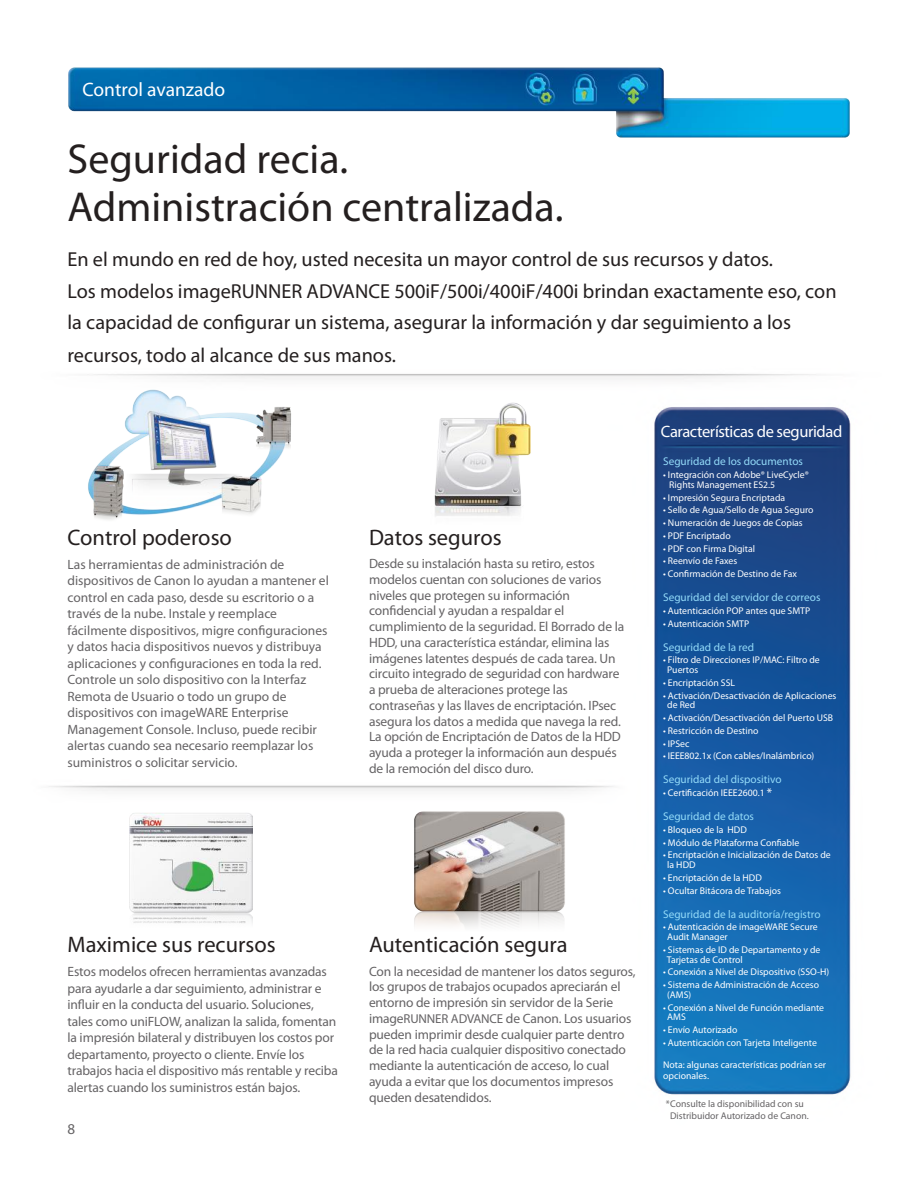
<style>
.page{position:relative;width:918px;height:1188px;background:#fff}
.page>*{position:absolute;margin:0;border:0;box-sizing:border-box;transform-origin:0 0}
.t1{font:42px/48px "Myriad Pro";color:#241f1f}
.t2{font:22.5px "Myriad Pro";color:#241f1f}
.t3{font:20.25px/32px "Myriad Pro";color:#241f1f}
.t4{font:19.5px "Myriad Pro";color:#fff}
.t5{font:16.5px "Myriad Pro";letter-spacing:-.025em;color:#fff}
.t6{font:15px "Myriad Pro";color:#656365}
.t7{font:13.5px/15.8px "Myriad Pro";letter-spacing:-.01em;color:#656365}
.t8{font:11.25px "Myriad Pro";color:#93daf8}
.t9{font:9.75px/9.8px "Myriad Pro";color:#fff}
.t10{font:9.75px/11.7px "Myriad Pro";color:#656365;text-align:center}
.s1{font-size:12.9px}
.s2{font-size:12.75px}
</style>
<div class="page">
<img style="left:49px;top:374px;width:802px;height:721px">
<img style="left:400px;top:795px;width:169px;height:146px">
<img style="left:425px;top:385px;width:105px;height:149px">
<img style="left:64px;top:374px;width:249px;height:160px">
<img style="left:130px;top:812px;width:123px;height:125px">
<img style="left:68px;top:67px;width:782px;height:71px">
<h3 class="t4" style="left:82px;top:77px;width:144px">Control avanzado</h3>
<h1 class="t1" style="left:68px;top:134px;width:498px">Seguridad recia.<br>Administración centralizada.</h1>
<p class="t3" style="left:68px;top:243px;width:771px">En el mundo en red de hoy, usted necesita un mayor control de sus recursos y datos.<br>Los modelos imageRUNNER ADVANCE 500iF/500i/400iF/400i brindan exactamente eso, con la capacidad de configurar un sistema, asegurar la información y dar seguimiento a los recursos, todo al alcance de sus manos.</p>
<h2 class="t2" style="left:68px;top:523px;width:166px">Control poderoso</h2>
<p class="t7" style="left:68px;top:556px;width:263px;line-height:16.5px">Las herramientas de administración de dispositivos de Canon lo ayudan a mantener el control en cada paso, desde su escritorio o a través de la nube. Instale y reemplace fácilmente dispositivos, migre configuraciones y datos hacia dispositivos nuevos y distribuya aplicaciones y configuraciones en toda la red.<br>Controle un solo dispositivo con la Interfaz Remota de Usuario o todo un grupo de dispositivos con imageWARE Enterprise Management Console. Incluso, puede recibir alertas cuando sea necesario reemplazar los suministros o solicitar servicio.</p>
<h2 class="t2" style="left:68px;top:931px;width:210px">Maximice sus recursos</h2>
<p class="t7" style="left:68px;top:963px;width:272px;line-height:16.5px">Estos modelos ofrecen herramientas avanzadas para ayudarle a dar seguimiento, administrar e influir en la conducta del usuario. Soluciones, tales como uniFLOW, analizan la salida, fomentan la impresión bilateral y distribuyen los costos por departamento, proyecto o cliente. Envíe los trabajos hacia el dispositivo más rentable y reciba alertas cuando los suministros están bajos.</p>
<p class="t6" style="left:68px;top:1120px;width:9px">8</p>
<h2 class="t2" style="left:369px;top:523px;width:134px">Datos seguros</h2>
<p class="t7" style="left:369px;top:556px;width:257px">Desde su instalación hasta su retiro, estos modelos cuentan con soluciones de varios niveles que protegen su información confidencial y ayudan a respaldar el cumplimiento de la seguridad. El Borrado de la HDD, una característica estándar, elimina las imágenes latentes después de cada tarea. Un circuito integrado de seguridad con hardware a prueba de alteraciones protege las contraseñas y las llaves de encriptación. IPsec asegura los datos a medida que navega la red.<br>La opción de Encriptación de Datos de la HDD ayuda a proteger la información aun después de la remoción del disco duro.</p>
<h2 class="t2" style="left:369px;top:931px;width:200px">Autenticación segura</h2>
<p class="t7" style="left:369px;top:963px;width:268px">Con la necesidad de mantener los datos seguros, los grupos de trabajos ocupados apreciarán el entorno de impresión sin servidor de la Serie image<span class="s1">RUNNER ADVANCE</span> de Canon. Los usuarios pueden imprimir desde cualquier parte dentro de la red hacia cualquier dispositivo conectado mediante la autenticación de acceso, lo cual ayuda a evitar que los documentos impresos queden desatendidos.</p>
<p class="t5" style="left:661px;top:421px;width:183px">Características de seguridad</p>
<p class="t8" style="left:663px;top:455px;width:141px">Seguridad de los documentos</p>
<p class="t9" style="left:669px;top:470px;width:141px;text-indent:-6px">• Integración con Adobe® LiveCycle®<br>Rights Management ES2.5</p>
<p class="t9" style="left:663px;top:492px;width:124px">• Impresión Segura Encriptada</p>
<p class="t9" style="left:663px;top:505px;width:152px">• Sello de Agua/Sello de Agua Seguro</p>
<p class="t9" style="left:663px;top:518px;width:141px">• Numeración de Juegos de Copias</p>
<p class="t9" style="left:663px;top:531px;width:69px">• PDF Encriptado</p>
<p class="t9" style="left:663px;top:543px;width:94px">• PDF con Firma Digital</p>
<p class="t9" style="left:663px;top:556px;width:76px">• Reenvío de Faxes</p>
<p class="t9" style="left:663px;top:569px;width:135px">• Confirmación de Destino de Fax</p>
<p class="t8" style="left:663px;top:590px;width:159px">Seguridad del servidor de correos</p>
<p class="t9" style="left:663px;top:606px;width:149px">• Autenticación POP antes que SMTP</p>
<p class="t9" style="left:663px;top:618px;width:88px">• Autenticación SMTP</p>
<p class="t8" style="left:663px;top:640px;width:92px">Seguridad de la red</p>
<p class="t9" style="left:667px;top:655px;width:154px;text-indent:-4px">• Filtro de Direcciones IP/MAC: Filtro de<br>Puertos</p>
<p class="t9" style="left:663px;top:678px;width:74px">• Encriptación SSL</p>
<p class="t9" style="left:667px;top:690px;width:171px;text-indent:-4px">• Activación/Desactivación de Aplicaciones de Red</p>
<p class="t9" style="left:663px;top:713px;width:172px">• Activación/Desactivación del Puerto USB</p>
<p class="t9" style="left:663px;top:726px;width:97px">• Restricción de Destino</p>
<p class="t9" style="left:663px;top:738px;width:28px">• IPSec</p>
<p class="t9" style="left:663px;top:751px;width:153px">• IEEE802.1x (Con cables/Inalámbrico)</p>
<p class="t8" style="left:663px;top:773px;width:120px">Seguridad del dispositivo</p>
<p class="t9" style="left:663px;top:788px;width:110px">• Certificación IEEE2600.1 <span class="s2">*</span></p>
<p class="t8" style="left:663px;top:809px;width:92px">Seguridad de datos</p>
<p class="t9" style="left:663px;top:825px;width:85px">• Bloqueo de la HDD</p>
<p class="t9" style="left:663px;top:837px;width:138px">• Módulo de Plataforma Confiable</p>
<p class="t9" style="left:667px;top:850px;width:165px;text-indent:-4px">• Encriptación e Inicialización de Datos de la HDD</p>
<p class="t9" style="left:663px;top:873px;width:100px">• Encriptación de la HDD</p>
<p class="t9" style="left:663px;top:885px;width:119px">• Ocultar Bitácora de Trabajos</p>
<p class="t8" style="left:663px;top:907px;width:159px">Seguridad de la auditoría/registro</p>
<p class="t9" style="left:667px;top:922px;width:152px;text-indent:-4px">• Autenticación de imageWARE Secure<br>Audit Manager</p>
<p class="t9" style="left:667px;top:945px;width:155px;text-indent:-4px">• Sistemas de ID de Departamento y de<br>Tarjetas de Control</p>
<p class="t9" style="left:663px;top:967px;width:168px">• Conexión a Nivel de Dispositivo (SSO-H)</p>
<p class="t9" style="left:667px;top:980px;width:153px;text-indent:-4px">• Sistema de Administración de Acceso (AMS)</p>
<p class="t9" style="left:667px;top:1002px;width:158px;text-indent:-4px">• Conexión a Nivel de Función mediante<br>AMS</p>
<p class="t9" style="left:663px;top:1025px;width:76px">• Envío Autorizado</p>
<p class="t9" style="left:663px;top:1038px;width:155px">• Autenticación con Tarjeta Inteligente</p>
<p class="t9" style="left:663px;top:1060px;width:164px;line-height:10.5px">Nota: algunas características podrían ser opcionales.</p>
<p class="t10" style="left:666px;top:1098px;width:145px">*Consulte la disponibilidad con su<br>Distribuidor Autorizado de Canon.</p>
</div>
